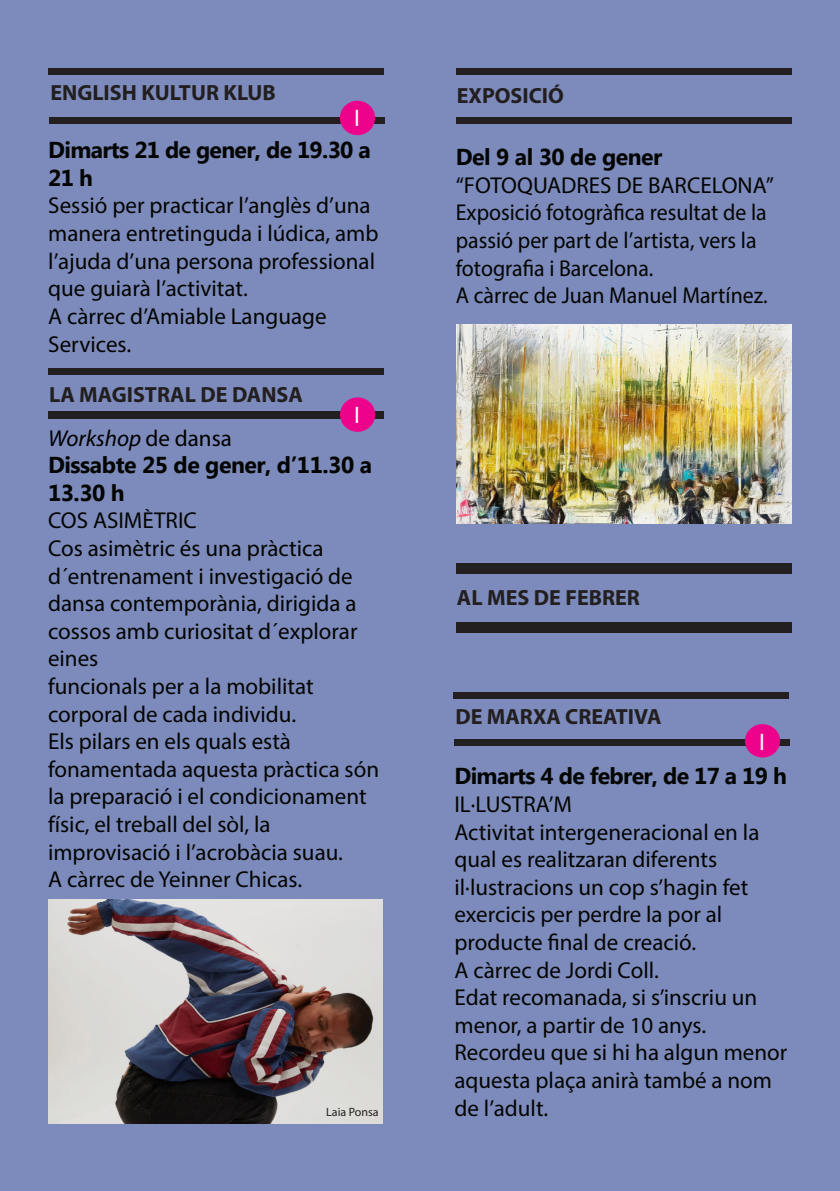
<style>
.page{position:relative;width:840px;height:1191px;background:#fff}
.page>*{position:absolute;margin:0;border:0;box-sizing:border-box;transform-origin:0 0}
.t1{font:24px "Myriad Pro";color:#fff}
.t2{font:23px/27.6px "Myriad Pro";color:#040503}
.t3{font:23px/27.6px "Myriad Pro";color:#040503;scale:.95 1}
.t4{font:700 23px/27.6px "Myanmar Text";letter-spacing:-.03em;color:#040503}
.t5{font:italic 23px "Myriad Pro";color:#000}
.t6{font:700 22px "Myriad Pro";color:#231f20}
.t7{font:12px "Myriad Pro";color:#231f20}
.s1{font-style:normal}
</style>
<div class="page">
<div style="left:0;top:0;width:839px;height:1191px;background:#7c8bbb"></div>
<div style="left:455px;top:563px;width:336px;height:11px;background:#231f20"></div>
<div style="left:455px;top:622px;width:336px;height:11px;background:#231f20"></div>
<div style="left:454px;top:740px;width:336px;height:6px;background:#231f20"></div>
<div style="left:453px;top:692px;width:335px;height:6px;background:#231f20"></div>
<div style="left:744px;top:724px;width:35px;height:33px;background:#ed028c;border-radius:50%"></div>
<div style="left:456px;top:68px;width:335px;height:6px;background:#231f20"></div>
<div style="left:456px;top:117px;width:335px;height:6px;background:#231f20"></div>
<img style="left:456px;top:324px;width:335px;height:199px">
<div style="left:49px;top:117px;width:336px;height:6px;background:#231f20"></div>
<div style="left:48px;top:68px;width:336px;height:6px;background:#231f20"></div>
<div style="left:339px;top:101px;width:36px;height:34px;background:#ed028c;border-radius:50%"></div>
<div style="left:48px;top:368px;width:336px;height:6px;background:#231f20"></div>
<div style="left:48px;top:412px;width:336px;height:7px;background:#231f20"></div>
<div style="left:340px;top:397px;width:35px;height:35px;background:#ed028c;border-radius:50%"></div>
<img style="left:48px;top:899px;width:334px;height:224px">
<p class="t6" style="left:50px;top:79px;width:227px">ENGLISH KULTUR KLUB</p>
<p class="t1" style="left:354px;top:103px;width:7px">I</p>
<p class="t4" style="left:48px;top:136px;width:324px">Dimarts 21 de gener, de 19.30 a<br>21 h</p>
<p class="t2" style="left:48px;top:192px;width:331px">Sessió per practicar l’anglès d’una manera entretinguda i lúdica, amb l’ajuda d’una persona professional que guiarà l’activitat.</p>
<p class="t2" style="left:48px;top:302px;width:280px">A càrrec d’Amiable Language<br>Services.</p>
<p class="t6" style="left:49px;top:380px;width:255px">LA MAGISTRAL DE DANSA</p>
<p class="t5" style="left:48px;top:423px;width:185px">Workshop <span class="s1">de dansa</span></p>
<p class="t4" style="left:48px;top:451px;width:325px">Dissabte 25 de gener, d’11.30 a<br>13.30 h</p>
<p class="t2" style="left:48px;top:506px;width:150px">COS ASIMÈTRIC</p>
<p class="t2" style="left:48px;top:534px;width:277px">Cos asimètric és una pràctica</p>
<p class="t2" style="left:48px;top:561px;width:311px">d´entrenament i investigació de dansa contemporània, dirigida a cossos amb curiositat d´explorar eines</p>
<p class="t2" style="left:48px;top:672px;width:267px">funcionals per a la mobilitat</p>
<p class="t2" style="left:48px;top:699px;width:249px">corporal de cada individu.</p>
<p class="t2" style="left:48px;top:727px;width:244px">Els pilars en els quals està</p>
<p class="t2" style="left:48px;top:755px;width:332px">fonamentada aquesta pràctica són la preparació i el condicionament físic, el treball del sòl, la</p>
<p class="t2" style="left:48px;top:837px;width:296px">improvisació i l’acrobàcia suau.</p>
<p class="t2" style="left:48px;top:865px;width:255px">A càrrec de Yeinner Chicas.</p>
<p class="t1" style="left:354px;top:400px;width:7px">I</p>
<p class="t7" style="left:326px;top:1104px;width:54px">Laia Ponsa</p>
<p class="t6" style="left:456px;top:81px;width:109px">EXPOSICIÓ</p>
<p class="t4" style="left:455px;top:143px;width:208px">Del 9 al 30 de gener</p>
<p class="t2" style="left:455px;top:171px;width:319px">“FOTOQUADRES DE BARCELONA”</p>
<p class="t3" style="left:455px;top:198px;width:329px">Exposició fotogràfica resultat de la passió per part de l’artista, vers la fotografia i Barcelona.</p>
<p class="t3" style="left:455px;top:281px;width:329px">A càrrec de Juan Manuel Martínez.</p>
<p class="t6" style="left:456px;top:583px;width:184px">AL MES DE FEBRER</p>
<p class="t6" style="left:455px;top:702px;width:207px">DE MARXA CREATIVA</p>
<p class="t1" style="left:758px;top:726px;width:7px">I</p>
<p class="t4" style="left:454px;top:762px;width:334px">Dimarts 4 de febrer, de 17 a 19 h</p>
<p class="t2" style="left:454px;top:790px;width:119px">IL·LUSTRA’M</p>
<p class="t2" style="left:454px;top:817px;width:306px">Activitat intergeneracional en la qual es realitzaran diferents</p>
<p class="t2" style="left:454px;top:873px;width:295px">il·lustracions un cop s’hagin fet</p>
<p class="t2" style="left:454px;top:900px;width:269px">exercicis per perdre la por al</p>
<p class="t2" style="left:454px;top:928px;width:243px">producte final de creació.</p>
<p class="t2" style="left:454px;top:955px;width:206px">A càrrec de Jordi Coll.</p>
<p class="t2" style="left:454px;top:983px;width:304px">Edat recomanada, si s’inscriu un menor, a partir de 10 anys.</p>
<p class="t2" style="left:454px;top:1038px;width:334px">Recordeu que si hi ha algun menor aquesta plaça anirà també a nom de l’adult.</p>
</div>
